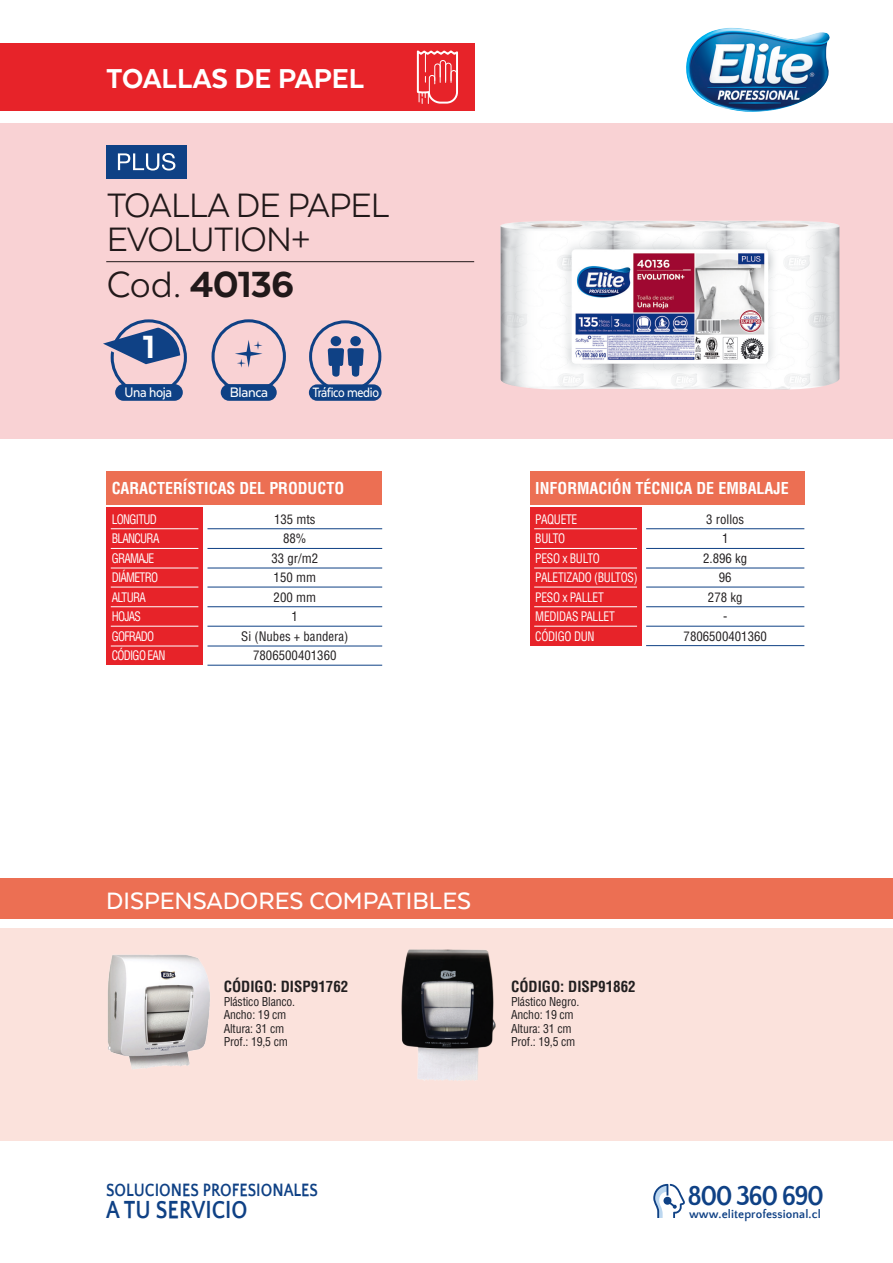
<style>
.page{position:relative;width:893px;height:1263px;background:#fff}
.page>*{position:absolute;margin:0;border:0;box-sizing:border-box;transform-origin:0 0}
.t1{font:800 42px "Texta";letter-spacing:-.025em;color:#221f20}
.t2{font:39px/34.5px "Texta";letter-spacing:-.025em;color:#221f20}
.t3{font:800 37.05px "Texta";color:#fff}
.t4{font:800 31.5px "Texta";color:#fff}
.t5{font:700 28.65px "Quattrocento Sans";letter-spacing:-.06em;color:#0f4185;scale:.93 1}
.t6{font:500 27.3px "Texta";color:#fff}
.t7{font:700 25.5px "Quattrocento Sans";color:#0f4185;scale:.85 1}
.t8{font:700 18.45px "Quattrocento Sans";color:#0f4185;scale:.85 1}
.t9{font:700 condensed 16.05px "Helvetica LT Std";color:#fff}
.t10{font:500 15.9px "Texta";letter-spacing:-.025em;color:#fff;scale:.9 1}
.t11{font:500 15.9px "Texta";letter-spacing:-.025em;color:#fff;scale:.95 1}
.t12{font:500 15.6px "Texta";letter-spacing:-.025em;color:#fff;scale:.85 1}
.t13{font:700 condensed 15px "Helvetica LT Std";color:#221f20}
.t14{font:condensed 12.75px/19.5px "Helvetica LT Std";color:#221f20;text-align:center}
.t15{font:condensed 12.75px/19.5px "Helvetica LT Std";letter-spacing:-.025em;color:#fff;scale:.9 1}
.t16{font:condensed 12.75px/19.5px "Helvetica LT Std";letter-spacing:-.06em;color:#fff;scale:.9 1}
.t17{font:condensed 12px/13.5px "Helvetica LT Std";letter-spacing:-.015em;color:#221f20}
.t18{font:700 12px "Quattrocento Sans";letter-spacing:.01em;color:#0f4185}
.s1{font-weight:400}
</style>
<div class="page">
<div style="left:0;top:928px;width:893px;height:213px;background:#fbe2dc"></div>
<div style="left:0;top:878px;width:893px;height:41px;background:#ec6f53"></div>
<div style="left:0;top:123px;width:893px;height:316px;background:#f9d2d4"></div>
<hr style="left:106px;top:261px;width:368px;height:1px;background:#221f20">
<img style="left:500px;top:221px;width:339px;height:169px">
<div style="left:106px;top:145px;width:81px;height:34px;background:#0f4185"></div>
<svg style="left:118px;top:153px;width:57px;height:17px"></svg>
<img style="left:108px;top:955px;width:102px;height:114px">
<img style="left:401px;top:949px;width:95px;height:132px">
<svg style="left:653px;top:1184px;width:32px;height:34px"></svg>
<div style="left:0;top:43px;width:474px;height:68px;background:#e72329"></div>
<svg style="left:416px;top:50px;width:42px;height:54px"></svg>
<img style="left:686px;top:28px;width:144px;height:84px">
<hr style="left:207px;top:528px;width:175px;height:1px;background:#0f4185">
<hr style="left:207px;top:548px;width:175px;height:1px;background:#0f4185">
<hr style="left:207px;top:568px;width:175px;height:1px;background:#0f4185">
<hr style="left:207px;top:587px;width:175px;height:1px;background:#0f4185">
<hr style="left:207px;top:606px;width:175px;height:1px;background:#0f4185">
<hr style="left:207px;top:626px;width:175px;height:1px;background:#0f4185">
<hr style="left:207px;top:646px;width:175px;height:1px;background:#0f4185">
<hr style="left:207px;top:665px;width:175px;height:1px;background:#0f4185">
<div style="left:106px;top:507px;width:97px;height:158px;background:#e72329"></div>
<div style="left:106px;top:471px;width:276px;height:33px;background:#ec6f53"></div>
<hr style="left:111px;top:528px;width:87px;height:1px;background:#fff">
<hr style="left:111px;top:548px;width:87px;height:1px;background:#fff">
<hr style="left:111px;top:587px;width:87px;height:1px;background:#fff">
<hr style="left:111px;top:568px;width:87px;height:1px;background:#fff">
<hr style="left:111px;top:606px;width:87px;height:1px;background:#fff">
<hr style="left:111px;top:646px;width:87px;height:1px;background:#fff">
<hr style="left:111px;top:626px;width:87px;height:1px;background:#fff">
<hr style="left:646px;top:528px;width:158px;height:1px;background:#0f4185">
<hr style="left:646px;top:548px;width:158px;height:1px;background:#0f4185">
<hr style="left:646px;top:568px;width:158px;height:1px;background:#0f4185">
<hr style="left:646px;top:587px;width:158px;height:1px;background:#0f4185">
<hr style="left:646px;top:606px;width:158px;height:1px;background:#0f4185">
<hr style="left:646px;top:626px;width:158px;height:1px;background:#0f4185">
<hr style="left:646px;top:645px;width:158px;height:1px;background:#0f4185">
<div style="left:530px;top:507px;width:112px;height:139px;background:#e72329"></div>
<div style="left:530px;top:471px;width:274px;height:33px;background:#ec6f53"></div>
<hr style="left:534px;top:528px;width:103px;height:1px;background:#fff">
<hr style="left:534px;top:548px;width:103px;height:1px;background:#fff">
<hr style="left:534px;top:568px;width:103px;height:1px;background:#fff">
<hr style="left:534px;top:587px;width:103px;height:1px;background:#fff">
<hr style="left:534px;top:606px;width:103px;height:1px;background:#fff">
<hr style="left:534px;top:626px;width:103px;height:1px;background:#fff">
<div style="left:309px;top:320px;width:72px;height:73px;border:3px solid #0f4185;border-radius:50%"></div>
<svg style="left:328px;top:336px;width:36px;height:41px"></svg>
<div style="left:309px;top:384px;width:73px;height:17px;background:#0f4185;border-radius:8px"></div>
<svg style="left:103px;top:319px;width:84px;height:77px"></svg>
<div style="left:115px;top:384px;width:68px;height:17px;background:#0f4185;border-radius:8px"></div>
<div style="left:212px;top:319px;width:74px;height:75px;border:3px solid #0f4185;border-radius:50%"></div>
<svg style="left:235px;top:340px;width:28px;height:28px"></svg>
<div style="left:221px;top:384px;width:56px;height:17px;background:#0f4185;border-radius:8px"></div>
<h3 class="t4" style="left:106px;top:62px;width:260px">TOALLAS DE PAPEL</h3>
<h2 class="t2" style="left:106px;top:187px;width:285px">TOALLA DE PAPEL<br>EVOLUTION+</h2>
<h1 class="t1" style="left:106px;top:263px;width:189px"><span class="s1">Cod.</span> 40136</h1>
<h3 class="t3" style="left:143px;top:327px;width:14px">1</h3>
<h3 class="t10" style="left:125px;top:384px;width:54px">Una hoja</h3>
<h3 class="t12" style="left:312px;top:384px;width:80px">Tráfico medio</h3>
<h3 class="t11" style="left:230px;top:384px;width:42px">Blanca</h3>
<h3 class="t9" style="left:112px;top:478px;width:234px">CARACTERÍSTICAS DEL PRODUCTO</h3>
<p class="t16" style="left:112px;top:509px;width:61px">LONGITUD<br>BLANCURA<br>GRAMAJE<br>DIÁMETRO<br>ALTURA<br>HOJAS<br>GOFRADO<br>CÓDIGO EAN</p>
<p class="t14" style="left:684px;top:509px;width:85px">3 rollos<br>1<br>2.896 kg<br>96<br>278 kg<br>-<br>7806500401360</p>
<h3 class="t9" style="left:535px;top:478px;width:255px">INFORMACIÓN TÉCNICA DE EMBALAJE</h3>
<p class="t15" style="left:535px;top:509px;width:115px">PAQUETE<br>BULTO<br>PESO x BULTO<br>PALETIZADO (BULTOS)<br>PESO x PALLET<br>MEDIDAS PALLET<br>CÓDIGO DUN</p>
<p class="t14" style="left:241px;top:509px;width:109px">135 mts<br>88%<br>33 gr/m2<br>150 mm<br>200 mm<br>1<br>Si (Nubes + bandera)<br>7806500401360</p>
<h3 class="t6" style="left:106px;top:886px;width:366px">DISPENSADORES COMPATIBLES</h3>
<p class="t13" style="left:224px;top:977px;width:126px">CÓDIGO: DISP91762</p>
<p class="t17" style="left:224px;top:995px;width:73px">Plástico Blanco.<br>Ancho: 19 cm<br>Altura: 31 cm<br>Prof.: 19,5 cm</p>
<p class="t13" style="left:511px;top:977px;width:126px">CÓDIGO: DISP91862</p>
<p class="t17" style="left:511px;top:995px;width:70px">Plástico Negro.<br>Ancho: 19 cm<br>Altura: 31 cm<br>Prof.: 19,5 cm</p>
<h3 class="t8" style="left:106px;top:1181px;width:251px">SOLUCIONES PROFESIONALES</h3>
<h3 class="t7" style="left:106px;top:1196px;width:168px">A TU SERVICIO</h3>
<h3 class="t5" style="left:687px;top:1180px;width:148px">800 360 690</h3>
<p class="t18" style="left:689px;top:1208px;width:133px">www.eliteprofessional.cl</p>
</div>
